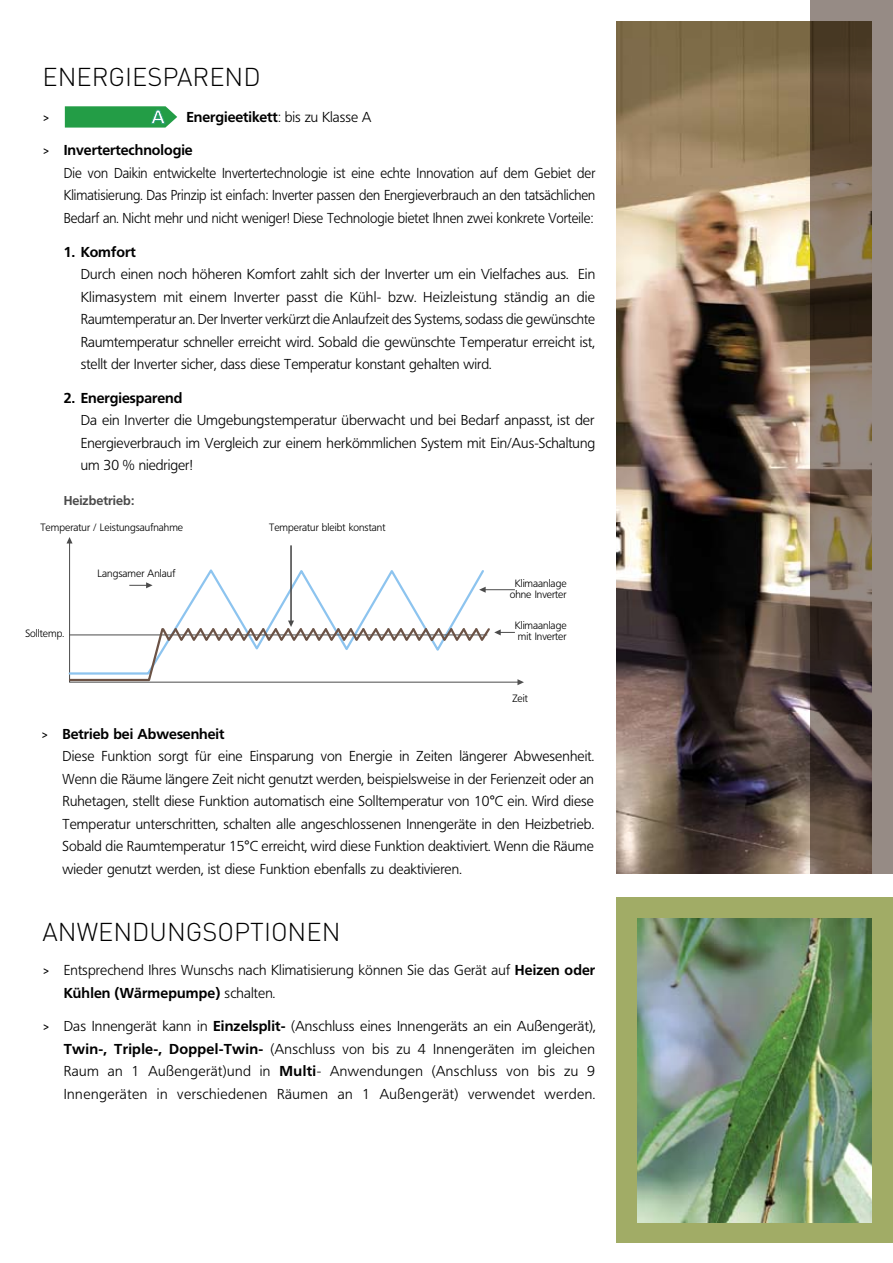
<style>
.page{position:relative;width:893px;height:1263px;background:#fff}
.page>*{position:absolute;margin:0;border:0;box-sizing:border-box;transform-origin:0 0}
.t1{font:300 25.5px "DIN";color:#000}
.t2{font:300 14.25px/22.5px "Frutiger BSK45";letter-spacing:.005em;color:#000;text-align:justify}
.t3{font:300 14.25px/22.5px "Frutiger BSK45";letter-spacing:.005em;color:#000;text-align:justify;scale:.95 1}
.t4{font:700 14.25px "Frutiger BSK65";color:#000}
.t5{font:14.25px "DIN";color:#000}
.t6{font:700 12.75px "Frutiger BSK65";color:#4b4b4b}
.t7{font:300 10.5px/11.2px "Frutiger BSK45";color:#000;text-align:center}
.s1{font-family:"Frutiger BSK45";font-weight:300}
.s2{font-family:"DIN";font-weight:400}
.s3{font-family:"Frutiger BSK65";font-weight:700}
</style>
<div class="page">
<div style="left:616px;top:897px;width:277px;height:345px;background:#a1ac66"></div>
<img style="left:617px;top:21px;width:193px;height:853px">
<svg style="left:810px;top:0;width:83px;height:874px;background:#716257"></svg>
<img style="left:638px;top:918px;width:234px;height:304px">
<svg style="left:65px;top:106px;width:112px;height:22px;background:#39a65a"></svg>
<svg style="left:69px;top:566px;width:417px;height:54px"></svg>
<svg style="left:67px;top:537px;width:6px;height:6px"></svg>
<svg style="left:479px;top:587px;width:7px;height:6px"></svg>
<hr style="left:485px;top:589px;width:30px;height:1px;background:#4b4b4b">
<svg style="left:129px;top:582px;width:24px;height:6px"></svg>
<hr style="left:290px;top:545px;width:2px;height:76px;background:#4b4b4b">
<svg style="left:68px;top:620px;width:456px;height:65px"></svg>
<h1 class="t1" style="left:43px;top:60px;width:220px">ENERGIESPAREND</h1>
<p class="t5" style="left:43px;top:108px;width:9px">&gt;</p>
<p class="t4" style="left:187px;top:108px;width:186px">Energieetikett<span class="s1">: bis zu Klasse A</span></p>
<p class="t4" style="left:43px;top:142px;width:152px"><span class="s2">&gt;</span> Invertertechnologie</p>
<p class="t3" style="left:64px;top:162px;width:561px">Die von Daikin entwickelte Invertertechnologie ist eine echte Innovation auf dem Gebiet der Klimatisierung. Das Prinzip ist einfach: Inverter passen den Energieverbrauch an den tatsächlichen Bedarf an. Nicht mehr und nicht weniger! Diese Technologie bietet Ihnen zwei konkrete Vorteile:</p>
<p class="t4" style="left:64px;top:243px;width:73px">1. Komfort</p>
<p class="t2" style="left:81px;top:263px;width:516px">Durch einen noch höheren Komfort zahlt sich der Inverter um ein Vielfaches aus. Ein Klimasystem mit einem Inverter passt die Kühl- bzw. Heizleistung ständig an die Raumtemperatur an. Der Inverter verkürzt die Anlaufzeit des Systems, sodass die gewünschte Raumtemperatur schneller erreicht wird. Sobald die gewünschte Temperatur erreicht ist, stellt der Inverter sicher, dass diese Temperatur konstant gehalten wird.</p>
<p class="t4" style="left:64px;top:389px;width:120px">2. Energiesparend</p>
<p class="t2" style="left:81px;top:409px;width:516px">Da ein Inverter die Umgebungstemperatur überwacht und bei Bedarf anpasst, ist der Energieverbrauch im Vergleich zur einem herkömmlichen System mit Ein/Aus-Schaltung um 30 % niedriger!</p>
<p class="t6" style="left:64px;top:493px;width:72px">Heizbetrieb:</p>
<p class="t7" style="left:40px;top:522px;width:144px">Temperatur / Leistungsaufnahme</p>
<p class="t7" style="left:269px;top:522px;width:118px">Temperatur bleibt konstant</p>
<p class="t7" style="left:97px;top:568px;width:79px">Langsamer Anlauf</p>
<p class="t7" style="left:510px;top:577px;width:58px">Klimaanlage ohne Inverter</p>
<p class="t7" style="left:25px;top:627px;width:40px">Solltemp.</p>
<p class="t7" style="left:515px;top:620px;width:53px">Klimaanlage mit Inverter</p>
<p class="t7" style="left:512px;top:693px;width:17px">Zeit</p>
<p class="t4" style="left:41px;top:725px;width:185px"><span class="s2">&gt;</span> Betrieb bei Abwesenheit</p>
<p class="t2" style="left:63px;top:745px;width:533px">Diese Funktion sorgt für eine Einsparung von Energie in Zeiten längerer Abwesenheit.<br>Wenn die Räume längere Zeit nicht genutzt werden, beispielsweise in der Ferienzeit oder an Ruhetagen, stellt diese Funktion automatisch eine Solltemperatur von 10°C ein. Wird diese Temperatur unterschritten, schalten alle angeschlossenen Innengeräte in den Heizbetrieb.<br>Sobald die Raumtemperatur 15°C erreicht, wird diese Funktion deaktiviert. Wenn die Räume wieder genutzt werden, ist diese Funktion ebenfalls zu deaktivieren.</p>
<h1 class="t1" style="left:43px;top:915px;width:300px">ANWENDUNGSOPTIONEN</h1>
<p class="t2" style="left:43px;top:959px;width:554px"><span class="s2">&gt;</span> Entsprechend Ihres Wunschs nach Klimatisierung können Sie das Gerät auf <span class="s3">Heizen oder</span></p>
<p class="t4" style="left:64px;top:984px;width:213px">Kühlen (Wärmepumpe) <span class="s1">schalten.</span></p>
<p class="t2" style="left:64px;top:1015px;width:533px;text-indent:-21px"><span class="s2">&gt;</span> Das Innengerät kann in <span class="s3">Einzelsplit-</span> (Anschluss eines Innengeräts an ein Außengerät), <span class="s3">Twin-, Triple-, Doppel-Twin-</span> (Anschluss von bis zu 4 Innengeräten im gleichen Raum an 1 Außengerät)und in <span class="s3">Multi</span>- Anwendungen (Anschluss von bis zu 9<br>Innengeräten in verschiedenen Räumen an 1 Außengerät) verwendet werden.</p>
</div>
